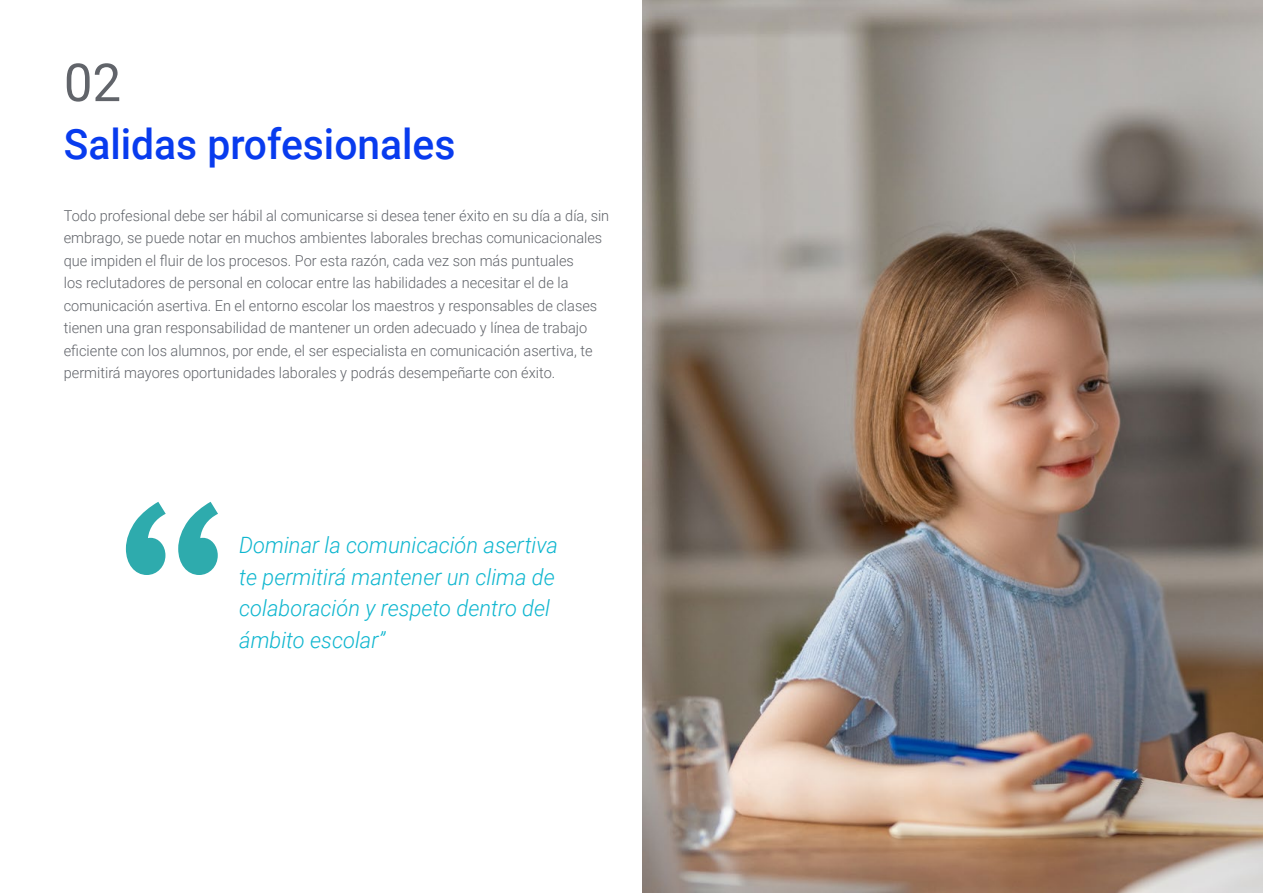
<style>
.page{position:relative;width:1263px;height:893px;background:#fff}
.page>*{position:absolute;margin:0;border:0;box-sizing:border-box;transform-origin:0 0}
.t1{font:52.5px "Roboto";color:#61646a}
.t2{font:500 42px "Roboto";color:#083bee}
.t3{font:italic 300 22.5px/31.5px "Roboto";color:#0fb6cf}
.t4{font:300 15px/22.5px "Roboto";color:#61646a}
</style>
<div class="page">
<img style="left:642px;top:0;width:621px;height:893px">
<svg style="left:126px;top:502px;width:92px;height:73px"></svg>
<h1 class="t1" style="left:64px;top:46px;width:59px">02</h1>
<h2 class="t2" style="left:64px;top:115px;width:393px">Salidas profesionales</h2>
<p class="t4" style="left:64px;top:204px;width:547px">Todo profesional debe ser hábil al comunicarse si desea tener éxito en su día a día, sin embrago, se puede notar en muchos ambientes laborales brechas comunicacionales que impiden el fluir de los procesos. Por esta razón, cada vez son más puntuales<br>los reclutadores de personal en colocar entre las habilidades a necesitar el de la comunicación asertiva. En el entorno escolar los maestros y responsables de clases tienen una gran responsabilidad de mantener un orden adecuado y línea de trabajo eficiente con los alumnos, por ende, el ser especialista en comunicación asertiva, te permitirá mayores oportunidades laborales y podrás desempeñarte con éxito.</p>
<h3 class="t3" style="left:239px;top:529px;width:320px">Dominar la comunicación asertiva te permitirá mantener un clima de colaboración y respeto dentro del ámbito escolar”</h3>
</div>
